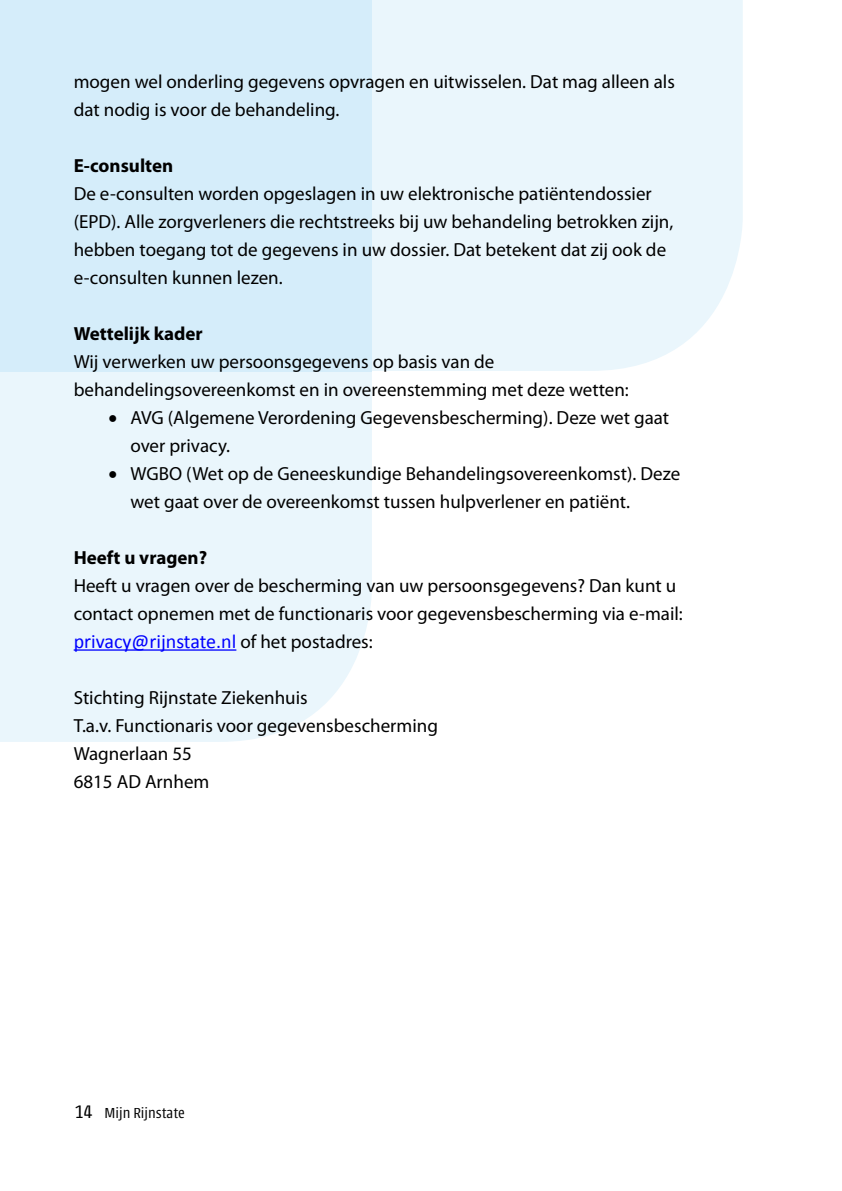
<style>
.page{position:relative;width:842px;height:1191px;background:#fff}
.page>*{position:absolute;margin:0;border:0;box-sizing:border-box;transform-origin:0 0}
.t1{font:20px "Calibri";color:#00f}
.t2{font:300 20px "Urbana";color:#000}
.t3{font:19px/28px "Myriad Pro";color:#000}
.t4{font:700 19px "Myriad Pro";color:#000}
.t5{font:300 16px "Urbana";color:#000}
.s1{font-family:"Myriad Pro";font-size:19px;color:#000}
</style>
<div class="page">
<div style="left:372px;top:0;width:371px;height:371px;background:#eaf6fc"></div>
<div style="left:0;top:371px;width:372px;height:371px;background:#eaf6fc"></div>
<div style="left:0;top:0;width:372px;height:371px;background:#d5edfa"></div>
<hr style="left:74px;top:649px;width:162px;height:1px;background:#00f">
<p class="t3" style="left:74px;top:67px;width:603px">mogen wel onderling gegevens opvragen en uitwisselen. Dat mag alleen als dat nodig is voor de behandeling.</p>
<p class="t4" style="left:74px;top:153px;width:101px">E-consulten</p>
<p class="t3" style="left:74px;top:179px;width:601px">De e-consulten worden opgeslagen in uw elektronische patiëntendossier (EPD). Alle zorgverleners die rechtstreeks bij uw behandeling betrokken zijn, hebben toegang tot de gegevens in uw dossier. Dat betekent dat zij ook de e-consulten kunnen lezen.</p>
<p class="t4" style="left:74px;top:321px;width:131px">Wettelijk kader</p>
<p class="t3" style="left:74px;top:347px;width:557px">Wij verwerken uw persoonsgegevens op basis van de behandelingsovereenkomst en in overeenstemming met deze wetten:</p>
<p class="t3" style="left:130px;top:403px;width:540px;text-indent:-22px">• AVG (Algemene Verordening Gegevensbescherming). Deze wet gaat over privacy.</p>
<p class="t3" style="left:130px;top:459px;width:551px;text-indent:-22px">• WGBO (Wet op de Geneeskundige Behandelingsovereenkomst). Deze wet gaat over de overeenkomst tussen hulpverlener en patiënt.</p>
<p class="t4" style="left:74px;top:545px;width:135px">Heeft u vragen?</p>
<p class="t3" style="left:74px;top:571px;width:611px">Heeft u vragen over de bescherming van uw persoonsgegevens? Dan kunt u contact opnemen met de functionaris voor gegevensbescherming via e-mail:</p>
<p class="t1" style="left:74px;top:628px;width:301px">privacy@rijnstate.nl <span class="s1">of het postadres:</span></p>
<p class="t3" style="left:74px;top:683px;width:366px">Stichting Rijnstate Ziekenhuis<br>T.a.v. Functionaris voor gegevensbescherming<br>Wagnerlaan 55<br>6815 AD Arnhem</p>
<p class="t2" style="left:75px;top:1101px;width:19px">14</p>
<p class="t5" style="left:105px;top:1104px;width:82px">Mijn Rijnstate</p>
</div>
